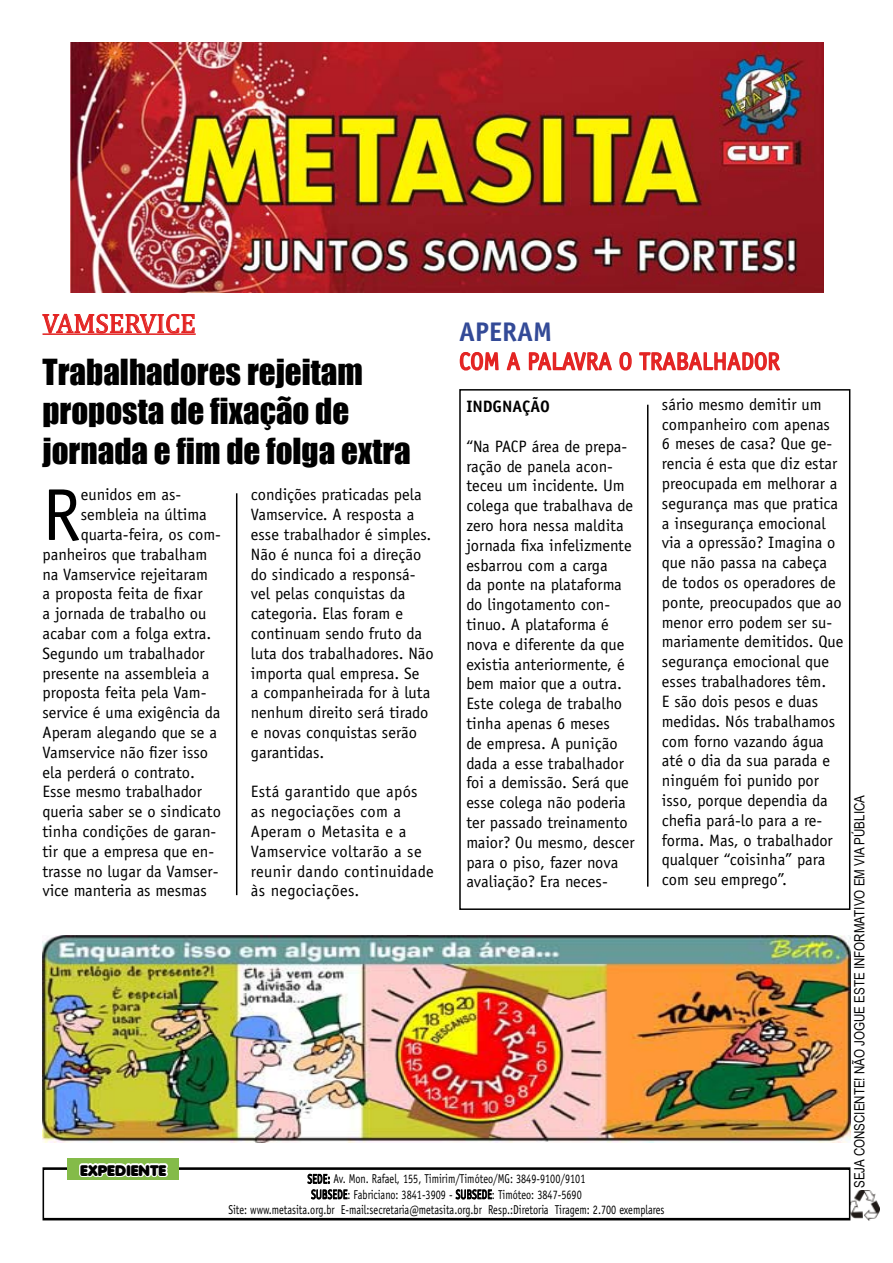
<style>
.page{position:relative;width:893px;height:1263px;background:#fff}
.page>*{position:absolute;margin:0;border:0;box-sizing:border-box;transform-origin:0 0}
.t1{font:73.8px "Officina Sans";color:#000}
.t2{font:33px/39.6px "Impact";color:#000}
.t3{font:27px "Cambria Math";color:#e32322}
.t4{font:700 27px "Officina Sans";color:#334a97}
.t5{font:24px "Officina Sans";color:#e32322}
.t6{font:16.5px/19.8px "Officina Sans";color:#000}
.t7{font:16.5px/19.8px "Officina Sans";letter-spacing:.02em;color:#000}
.t8{font:700 16.5px "Officina Sans";color:#000}
.t9{font:15px "Debussy";color:#000}
.t10{font:14.1px "Arial Narrow";color:#000}
.t11{font:12.9px/15.5px "Officina Sans";color:#000;text-align:center;scale:.79 1}
</style>
<div class="page">
<svg style="left:459px;top:292px;width:40px;height:79px"></svg>
<svg style="left:506px;top:352px;width:15px;height:19px"></svg>
<svg style="left:528px;top:352px;width:84px;height:19px"></svg>
<svg style="left:619px;top:352px;width:13px;height:19px"></svg>
<svg style="left:639px;top:352px;width:141px;height:19px"></svg>
<img style="left:851px;top:1190px;width:29px;height:30px">
<svg style="left:307px;top:1174px;width:41px;height:25px"></svg>
<svg style="left:455px;top:1189px;width:37px;height:10px"></svg>
<div style="left:42px;top:1167px;width:809px;height:53px;border:2px solid #000"></div>
<div style="left:68px;top:1159px;width:111px;height:21px;background:#84bb49"></div>
<svg style="left:77px;top:1158px;width:93px;height:20px"></svg>
<div style="left:459px;top:389px;width:391px;height:521px;border:2px solid #000"></div>
<hr style="left:43px;top:333px;width:153px;height:2px;background:#e32322">
<svg style="left:42px;top:313px;width:153px;height:20px"></svg>
<img style="left:43px;top:935px;width:807px;height:207px">
<img style="left:71px;top:43px;width:752px;height:249px">
<hr style="left:647px;top:405px;width:1px;height:482px;background:#000">
<hr style="left:236px;top:493px;width:1px;height:402px;background:#000">
<h3 class="t3" style="left:43px;top:307px;width:155px">VAMSERVICE</h3>
<h2 class="t2" style="left:43px;top:351px;width:370px">Trabalhadores rejeitam proposta de fixação de jornada e fim de folga extra</h2>
<h1 class="t1" style="left:43px;top:472px;width:40px">R</h1>
<p class="t6" style="left:81px;top:485px;width:102px">eunidos em as-</p>
<p class="t6" style="left:251px;top:485px;width:184px">condições praticadas pela<br>Vamservice. A resposta a esse trabalhador é simples.<br>Não é nunca foi a direção do sindicado a responsá&shy;vel pelas conquistas da categoria. Elas foram e continuam sendo fruto da luta dos trabalhadores. Não importa qual empresa. Se<br>a companheirada for à luta nenhum direito será tirado e novas conquistas serão garantidas.</p>
<p class="t7" style="left:251px;top:782px;width:184px">Está garantido que após as negociações com a<br>Aperam o Metasita e a<br>Vamservice voltarão a se reunir dando continuidade às negociações.</p>
<p class="t6" style="left:81px;top:505px;width:127px">sembleia na última</p>
<p class="t6" style="left:81px;top:524px;width:142px">quarta-feira, os com-</p>
<p class="t6" style="left:43px;top:544px;width:166px">panheiros que trabalham</p>
<p class="t6" style="left:43px;top:564px;width:167px">na Vamservice rejeitaram</p>
<p class="t6" style="left:43px;top:584px;width:162px">a proposta feita de fixar</p>
<p class="t6" style="left:43px;top:604px;width:165px">a jornada de trabalho ou</p>
<p class="t6" style="left:43px;top:623px;width:170px">acabar com a folga extra.</p>
<p class="t6" style="left:43px;top:643px;width:164px">Segundo um trabalhador</p>
<p class="t6" style="left:43px;top:663px;width:168px">presente na assembleia a</p>
<p class="t6" style="left:43px;top:683px;width:166px">proposta feita pela Vam-</p>
<p class="t6" style="left:43px;top:703px;width:179px">service é uma exigência da</p>
<p class="t6" style="left:43px;top:722px;width:176px">Aperam alegando que se a</p>
<p class="t6" style="left:43px;top:742px;width:167px">Vamservice não fizer isso</p>
<p class="t6" style="left:43px;top:762px;width:154px">ela perderá o contrato.</p>
<p class="t6" style="left:43px;top:782px;width:161px">Esse mesmo trabalhador</p>
<p class="t6" style="left:43px;top:802px;width:180px">queria saber se o sindicato</p>
<p class="t6" style="left:43px;top:821px;width:175px">tinha condições de garan-</p>
<p class="t6" style="left:43px;top:841px;width:173px">tir que a empresa que en-</p>
<p class="t6" style="left:43px;top:861px;width:178px">trasse no lugar da Vamser-</p>
<p class="t6" style="left:43px;top:881px;width:166px">vice manteria as mesmas</p>
<h3 class="t4" style="left:459px;top:315px;width:95px">APERAM</h3>
<h3 class="t5" style="left:459px;top:347px;width:322px">COM A PALAVRA O TRABALHADOR</h3>
<p class="t8" style="left:466px;top:396px;width:85px">INDGNAÇÃO</p>
<p class="t6" style="left:466px;top:436px;width:170px">“Na PACP área de prepa&shy;ração de panela acon&shy;teceu um incidente. Um colega que trabalhava de zero hora nessa maldita jornada fixa infelizmente esbarrou com a carga<br>da ponte na plataforma do lingotamento con&shy;tinuo. A plataforma é nova e diferente da que existia anteriormente, é bem maior que a outra.<br>Este colega de trabalho tinha apenas 6 meses<br>de empresa. A punição dada a esse trabalhador foi a demissão. Será que esse colega não poderia ter passado treinamento maior? Ou mesmo, descer para o piso, fazer nova avaliação? Era neces-</p>
<p class="t6" style="left:662px;top:394px;width:183px">sário mesmo demitir um companheiro com apenas<br>6 meses de casa? Que ge&shy;rencia é esta que diz estar preocupada em melhorar a segurança mas que pratica a insegurança emocional via a opressão? Imagina o que não passa na cabeça de todos os operadores de ponte, preocupados que ao menor erro podem ser su&shy;mariamente demitidos. Que segurança emocional que esses trabalhadores têm.<br>E são dois pesos e duas medidas. Nós trabalhamos com forno vazando água até o dia da sua parada e ninguém foi punido por isso, porque dependia da chefia pará-lo para a re&shy;forma. Mas, o trabalhador qualquer “coisinha” para com seu emprego”.</p>
<p class="t9" style="left:80px;top:1162px;width:88px">EXPEDIENTE</p>
<p class="t11" style="left:228px;top:1171px;width:554px">SEDE: Av. Mon. Rafael, 155, Timirim/Timóteo/MG: 3849-9100/9101<br>SUBSEDE: Fabriciano: 3841-3909 - SUBSEDE: Timóteo: 3847-5690<br>Site: www.metasita.org.br E-mail:secretaria@metasita.org.br Resp.:Diretoria Tiragem: 2.700 exemplares</p>
<p class="t10" style="left:849px;top:1188px;width:394px;rotate:-90deg">SEJA CONSCIENTE! NÃO JOGUE ESTE INFORMATIVO EM VIA PÚBLICA</p>
</div>
